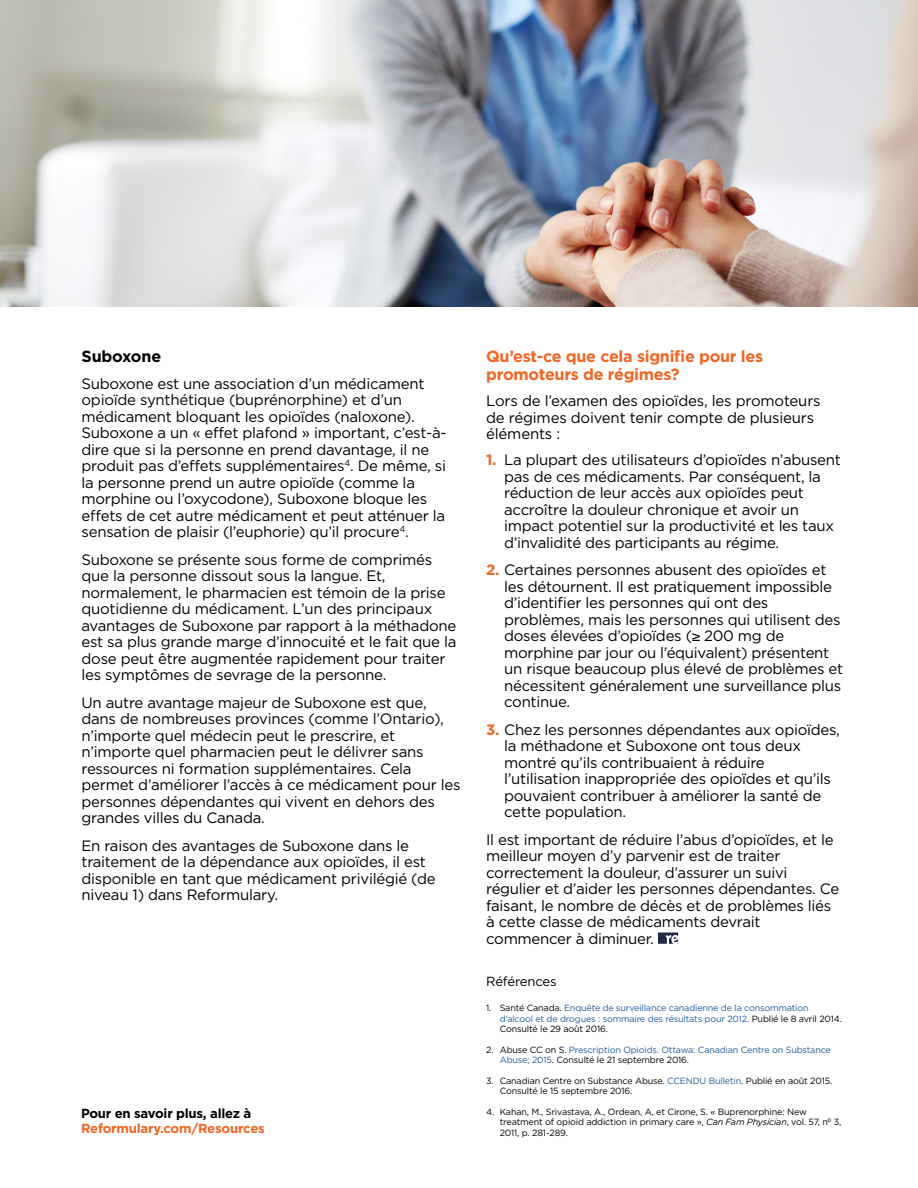
<style>
.page{position:relative;width:918px;height:1188px;background:#fff}
.page>*{position:absolute;margin:0;border:0;box-sizing:border-box;transform-origin:0 0}
.t1{font:700 16.2px/17.7px "Gotham";letter-spacing:-.02em;color:#f26522}
.t2{font:700 16.2px "Gotham";letter-spacing:-.01em;color:#000}
.t3{font:15px/16.5px "Gotham";letter-spacing:-.02em;color:#000}
.t4{font:700 13.2px "Gotham";letter-spacing:-.015em;color:#f26522}
.t5{font:700 13.2px "Gotham";letter-spacing:-.02em;color:#000}
.t6{font:13.2px "Gotham";letter-spacing:-.015em;color:#000}
.t7{font:9px/10.5px "Gotham";letter-spacing:-.02em;color:#215e9e}
.t8{font:9px/10.5px "Gotham";letter-spacing:-.02em;color:#000}
.s1{font-weight:700;color:#f26522}
.s2{font-family:"Helvetica"}
.s3{color:#000}
.s4{color:#215e9e}
.s5{font-style:italic}
</style>
<div class="page">
<svg style="left:658px;top:932px;width:20px;height:12px"></svg>
<img style="left:0;top:0;width:918px;height:307px">
<p class="t2" style="left:82px;top:349px;width:81px">Suboxone</p>
<p class="t3" style="left:82px;top:376px;width:367px">Suboxone est une association d’un médicament opioïde synthétique (buprénorphine) et d’un médicament bloquant les opioïdes (naloxone).<br>Suboxone a un « effet plafond » important, c’est-à&shy;dire que si la personne en prend davantage, il ne produit pas d’effets supplémentaires<sup>4</sup>. De même, si la personne prend un autre opioïde (comme la morphine ou l’oxycodone), Suboxone bloque les effets de cet autre médicament et peut atténuer la sensation de plaisir (l’euphorie) qu’il procure<sup>4</sup>.</p>
<p class="t3" style="left:82px;top:552px;width:376px">Suboxone se présente sous forme de comprimés que la personne dissout sous la langue. Et, normalement, le pharmacien est témoin de la prise quotidienne du médicament. L’un des principaux avantages de Suboxone par rapport à la méthadone est sa plus grande marge d’innocuité et le fait que la dose peut être augmentée rapidement pour traiter les symptômes de sevrage de la personne.</p>
<p class="t3" style="left:82px;top:695px;width:380px">Un autre avantage majeur de Suboxone est que, dans de nombreuses provinces (comme l’Ontario), n’importe quel médecin peut le prescrire, et n’importe quel pharmacien peut le délivrer sans ressources ni formation supplémentaires. Cela permet d’améliorer l’accès à ce médicament pour les personnes dépendantes qui vivent en dehors des grandes villes du Canada.</p>
<p class="t3" style="left:82px;top:838px;width:356px">En raison des avantages de Suboxone dans le traitement de la dépendance aux opioïdes, il est disponible en tant que médicament privilégié (de niveau 1) dans Reformulary.</p>
<p class="t5" style="left:81px;top:1107px;width:172px">Pour en savoir plus, allez à</p>
<p class="t4" style="left:81px;top:1122px;width:185px">Reformulary.com/Resources</p>
<p class="t1" style="left:486px;top:349px;width:278px">Qu’est-ce que cela signifie pour les promoteurs de régimes?</p>
<p class="t3" style="left:486px;top:394px;width:336px">Lors de l’examen des opioïdes, les promoteurs de régimes doivent tenir compte de plusieurs éléments :</p>
<p class="t3" style="left:504px;top:452px;width:338px;text-indent:-18px"><span class="s1">1.</span> La plupart des utilisateurs d’opioïdes n’abusent pas de ces médicaments. Par conséquent, la réduction de leur accès aux opioïdes peut accroître la douleur chronique et avoir un impact potentiel sur la productivité et les taux d’invalidité des participants au régime.</p>
<p class="t3" style="left:504px;top:562px;width:341px;text-indent:-18px"><span class="s1">2.</span> Certaines personnes abusent des opioïdes et les détournent. Il est pratiquement impossible d’identifier les personnes qui ont des problèmes, mais les personnes qui utilisent des doses élevées d’opioïdes (<span class="s2">≥</span> 200 mg de morphine par jour ou l’équivalent) présentent un risque beaucoup plus élevé de problèmes et nécessitent généralement une surveillance plus continue.</p>
<p class="t3" style="left:504px;top:722px;width:337px;text-indent:-18px"><span class="s1">3.</span> Chez les personnes dépendantes aux opioïdes, la méthadone et Suboxone ont tous deux montré qu’ils contribuaient à réduire l’utilisation inappropriée des opioïdes et qu’ils pouvaient contribuer à améliorer la santé de cette population.</p>
<p class="t3" style="left:486px;top:832px;width:355px">Il est important de réduire l’abus d’opioïdes, et le meilleur moyen d’y parvenir est de traiter correctement la douleur, d’assurer un suivi régulier et d’aider les personnes dépendantes. Ce faisant, le nombre de décès et de problèmes liés à cette classe de médicaments devrait commencer à diminuer.</p>
<p class="t6" style="left:486px;top:976px;width:72px">Références</p>
<p class="t7" style="left:500px;top:1003px;width:344px;text-indent:-14px"><span class="s3">1. Santé Canada.</span> Enquête de surveillance canadienne de la consommation d’alcool et de drogues : sommaire des résultats pour 2012. <span class="s3">Publié le 8 avril 2014.<br>Consulté le 29 août 2016.</span></p>
<p class="t7" style="left:500px;top:1045px;width:333px;text-indent:-14px"><span class="s3">2. Abuse CC on S.</span> Prescription Opioids. Ottawa: Canadian Centre on Substance<br>Abuse; 2015<span class="s3">. Consulté le 21 septembre 2016.</span></p>
<p class="t8" style="left:500px;top:1076px;width:334px;text-indent:-14px">3. Canadian Centre on Substance Abuse. <span class="s4">CCENDU Bulletin</span>. Publié en août 2015.<br>Consulté le 15 septembre 2016.</p>
<p class="t8" style="left:500px;top:1107px;width:343px;text-indent:-14px">4. Kahan, M., Srivastava, A., Ordean, A, et Cirone, S. « Buprenorphine: New treatment of opioid addiction in primary care », <span class="s5">Can Fam Physician</span>, vol. 57, n<span class="s2">ᵒ</span> 3,<br>2011, p. 281-289.</p>
</div>
